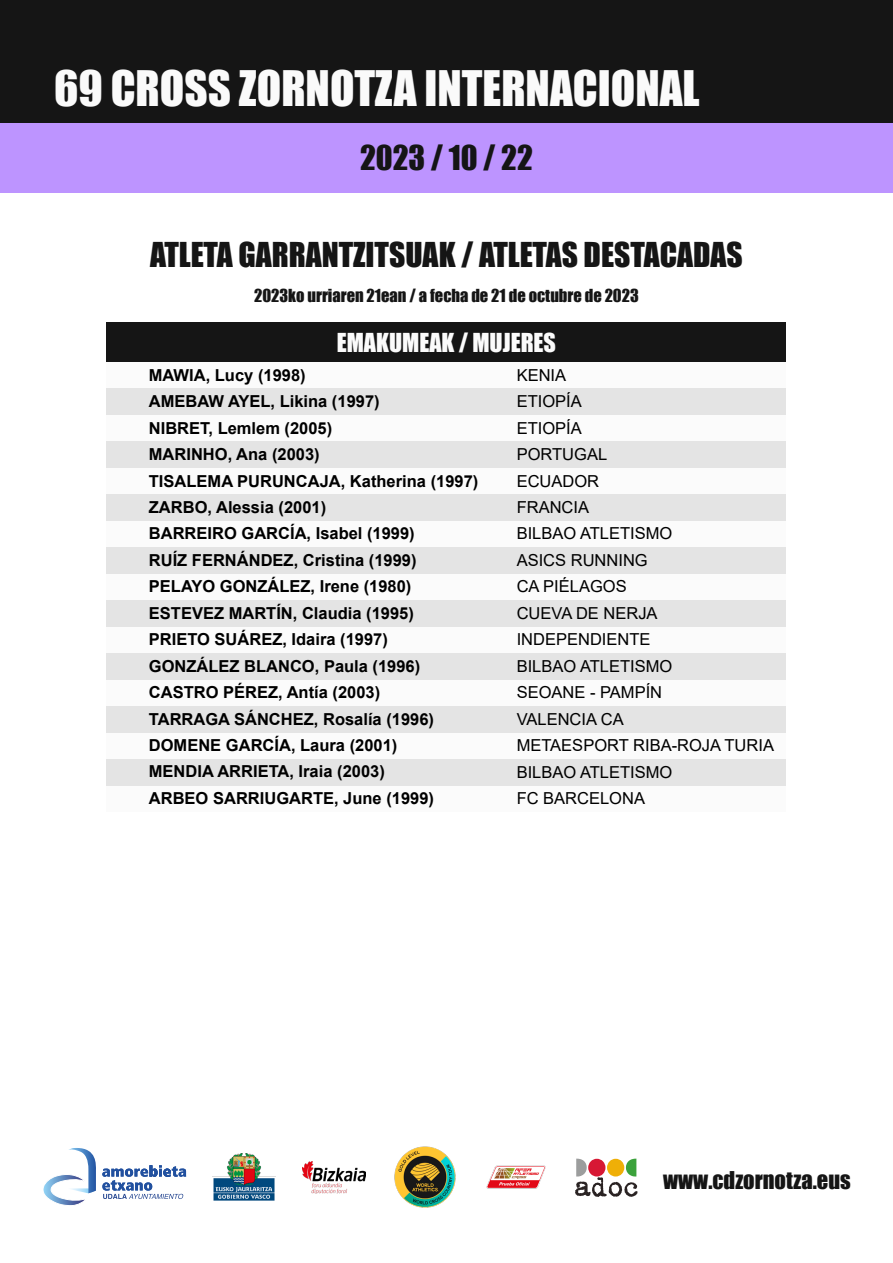
<style>
.page{position:relative;width:893px;height:1263px;background:#fff}
.page>*{position:absolute;margin:0;border:0;box-sizing:border-box;transform-origin:0 0}
.t1{font:45px "Impact";color:#fafafa}
.t2{font:31.5px "Impact";color:#151515}
.t3{font:24px "Impact";color:#fbfbfb}
.t4{font:22.5px "Impact";color:#151515}
.t5{font:700 16.5px/26.4px "Arial";color:#000}
.t6{font:16.5px/26.4px "Arial";color:#000}
.t7{font:16.5px "Impact";color:#151515}
</style>
<div class="page">
<img style="left:212px;top:1153px;width:63px;height:48px">
<img style="left:394px;top:1146px;width:62px;height:62px">
<img style="left:486px;top:1165px;width:60px;height:24px">
<svg style="left:575px;top:1158px;width:63px;height:39px"></svg>
<svg style="left:43px;top:1148px;width:143px;height:58px"></svg>
<img style="left:303px;top:1161px;width:63px;height:32px">
<div style="left:0;top:0;width:893px;height:123px;background:#151515"></div>
<div style="left:0;top:123px;width:893px;height:70px;background:#bd94ff"></div>
<div style="left:106px;top:362px;width:680px;height:450px;background:#fbfbfb"></div>
<div style="left:106px;top:388px;width:680px;height:27px;background:#e4e4e4"></div>
<div style="left:106px;top:441px;width:680px;height:27px;background:#e4e4e4"></div>
<div style="left:106px;top:494px;width:680px;height:26px;background:#e4e4e4"></div>
<div style="left:106px;top:547px;width:680px;height:26px;background:#e4e4e4"></div>
<div style="left:106px;top:600px;width:680px;height:26px;background:#e4e4e4"></div>
<div style="left:106px;top:653px;width:680px;height:26px;background:#e4e4e4"></div>
<div style="left:106px;top:706px;width:680px;height:26px;background:#e4e4e4"></div>
<div style="left:106px;top:759px;width:680px;height:26px;background:#e4e4e4"></div>
<div style="left:106px;top:323px;width:680px;height:39px;background:#151515"></div>
<h1 class="t1" style="left:54px;top:54px;width:647px">69 CROSS ZORNOTZA INTERNACIONAL</h1>
<h2 class="t2" style="left:360px;top:134px;width:174px">2023 / 10 / 22</h2>
<h2 class="t2" style="left:150px;top:230px;width:594px">ATLETA GARRANTZITSUAK / ATLETAS DESTACADAS</h2>
<p class="t7" style="left:254px;top:282px;width:386px">2023ko urriaren 21ean / a fecha de 21 de octubre de 2023</p>
<h3 class="t3" style="left:337px;top:324px;width:221px">EMAKUMEAK / MUJERES</h3>
<p class="t5" style="left:149px;top:362px;width:331px">MAWIA, Lucy (1998)<br>AMEBAW AYEL, Likina (1997)<br>NIBRET, Lemlem (2005)<br>MARINHO, Ana (2003)<br>TISALEMA PURUNCAJA, Katherina (1997)<br>ZARBO, Alessia (2001)<br>BARREIRO GARCÍA, Isabel (1999)<br>RUÍZ FERNÁNDEZ, Cristina (1999)<br>PELAYO GONZÁLEZ, Irene (1980)<br>ESTEVEZ MARTÍN, Claudia (1995)<br>PRIETO SUÁREZ, Idaira (1997)<br>GONZÁLEZ BLANCO, Paula (1996)<br>CASTRO PÉREZ, Antía (2003)<br>TARRAGA SÁNCHEZ, Rosalía (1996)<br>DOMENE GARCÍA, Laura (2001)<br>MENDIA ARRIETA, Iraia (2003)<br>ARBEO SARRIUGARTE, June (1999)</p>
<p class="t6" style="left:517px;top:362px;width:259px">KENIA<br>ETIOPÍA<br>ETIOPÍA<br>PORTUGAL<br>ECUADOR<br>FRANCIA<br>BILBAO ATLETISMO<br>ASICS RUNNING<br>CA PIÉLAGOS<br>CUEVA DE NERJA<br>INDEPENDIENTE<br>BILBAO ATLETISMO<br>SEOANE - PAMPÍN<br>VALENCIA CA<br>METAESPORT RIBA-ROJA TURIA<br>BILBAO ATLETISMO<br>FC BARCELONA</p>
<h3 class="t4" style="left:663px;top:1163px;width:189px">www.cdzornotza.eus</h3>
</div>
